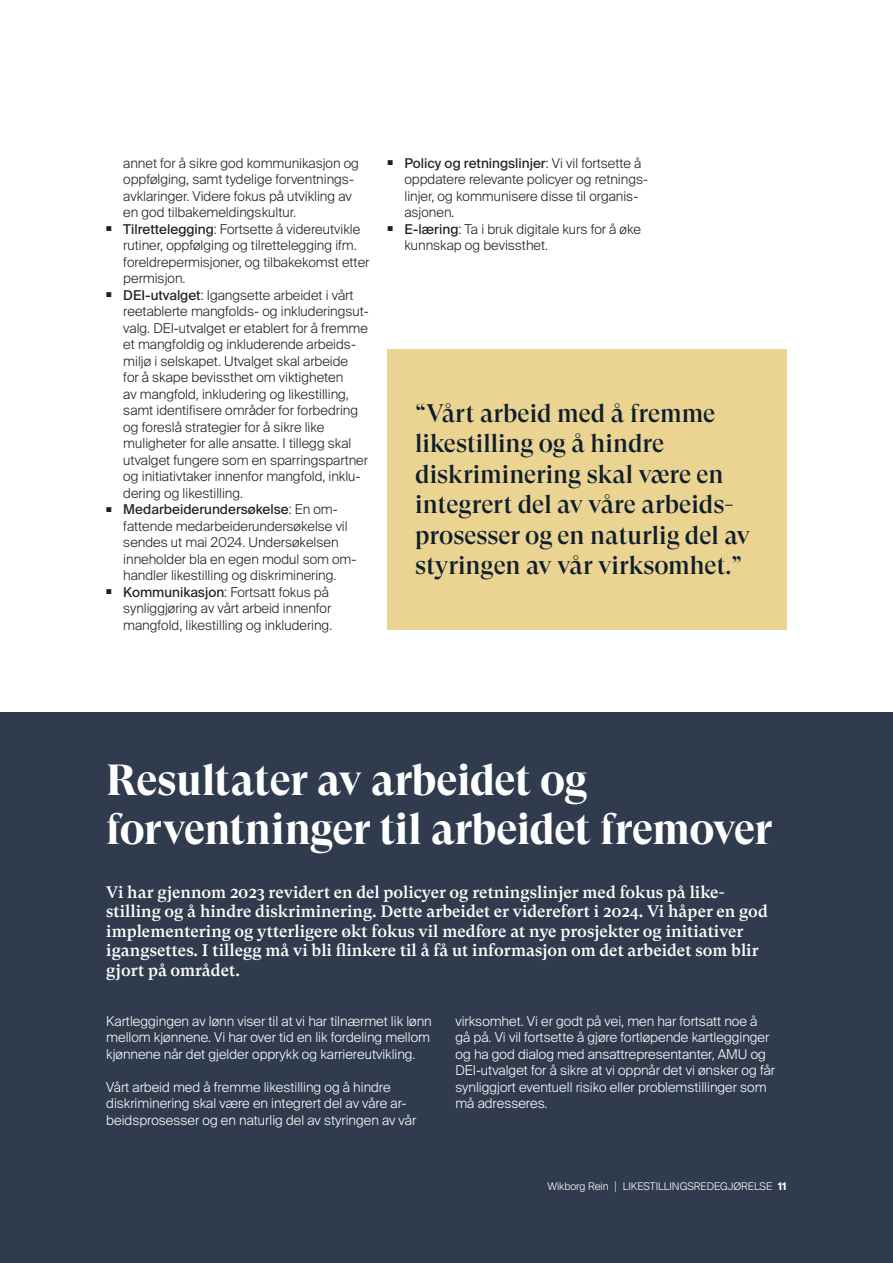
<style>
.page{position:relative;width:893px;height:1263px;background:#fff}
.page>*{position:absolute;margin:0;border:0;box-sizing:border-box;transform-origin:0 0}
.Title_Big__H2{font:700 43.5px/49.5px "GT Super Display";letter-spacing:-.015em;color:#fff}
.t1{font:500 25.35px/30.5px "GT Super Display";color:#0e1f2b}
.t2{font:700 21px "GT Super Display";color:#0e1f2b}
.Ingress{font:500 16.5px/19.5px "GT Super Text";color:#fff}
.t3{font:300 13.5px/16.5px "Suisse Intl";color:#231f20}
.Main_Body{font:300 13.5px/16.5px "Suisse Intl";color:#fff}
.t4{font:300 10.5px "Suisse Intl";color:#fff}
.s1{font-weight:400}
.s2{font-weight:100;font-size:13.5px}
.s3{font-weight:700}
</style>
<div class="page">
<div style="left:0;top:712px;width:893px;height:551px;background:#303c4d"></div>
<div style="left:387px;top:349px;width:400px;height:281px;background:#ebd392"></div>
<p class="t3" style="left:123px;top:155px;width:237px">annet for å sikre god kommunikasjon og oppfølging, samt tydelige forventnings&shy;avklaringer. Videre fokus på utvikling av en god tilbakemeldingskultur.</p>
<p class="t3" style="left:123px;top:221px;width:248px;text-indent:-17px"><sup>■</sup> <span class="s1">Tilrettelegging</span>: Fortsette å videreutvikle rutiner, oppfølging og tilrettelegging ifm. foreldrepermisjoner, og tilbakekomst etter permisjon.</p>
<p class="t3" style="left:123px;top:287px;width:247px;text-indent:-17px"><sup>■</sup> <span class="s1">DEI-utvalget</span>: Igangsette arbeidet i vårt reetablerte mangfolds- og inkluderingsut&shy;valg. DEI-utvalget er etablert for å fremme et mangfoldig og inkluderende arbeids&shy;miljø i selskapet. Utvalget skal arbeide<br>for å skape bevissthet om viktigheten<br>av mangfold, inkludering og likestilling, samt identifisere områder for forbedring og foreslå strategier for å sikre like muligheter for alle ansatte. I tillegg skal utvalget fungere som en sparringspartner og initiativtaker innenfor mangfold, inklu&shy;dering og likestilling.</p>
<p class="t3" style="left:123px;top:501px;width:235px;text-indent:-17px"><sup>■</sup> <span class="s1">Medarbeiderundersøkelse</span>: En om&shy;fattende medarbeiderundersøkelse vil sendes ut mai 2024. Undersøkelsen inneholder bla en egen modul som om&shy;handler likestilling og diskriminering.</p>
<p class="t3" style="left:123px;top:584px;width:210px;text-indent:-17px"><sup>■</sup> <span class="s1">Kommunikasjon</span>: Fortsatt fokus på synliggjøring av vårt arbeid innenfor mangfold, likestilling og inkludering.</p>
<p class="t3" style="left:404px;top:155px;width:245px;text-indent:-17px"><sup>■</sup> <span class="s1">Policy og retningslinjer</span>: Vi vil fortsette å oppdatere relevante policyer og retnings&shy;linjer, og kommunisere disse til organis&shy;asjonen.</p>
<p class="t3" style="left:404px;top:221px;width:238px;text-indent:-17px"><sup>■</sup> <span class="s1">E-læring</span>: Ta i bruk digitale kurs for å øke kunnskap og bevissthet.</p>
<h2 class="t1" style="left:415px;top:399px;width:336px">“Vårt arbeid med å fremme likestilling og å hindre diskriminering skal være en integrert del av våre arbeids&shy;prosesser og en naturlig del av styringen av vår virksomhet.”</h2>
<h3 class="t2" style="left:472px;top:503px;width:184px">Totalt sett har vi en</h3>
<h3 class="t2" style="left:472px;top:529px;width:196px">jevn kjønnsbalanse i</h3>
<h3 class="t2" style="left:397px;top:554px;width:96px">selskapet.</h3>
<h2 class="Title_Big__H2" style="left:106px;top:756px;width:667px">Resultater av arbeidet og forventninger til arbeidet fremover</h2>
<p class="Ingress" style="left:106px;top:882px;width:663px">Vi har gjennom 2023 revidert en del policyer og retningslinjer med fokus på like&shy;stilling og å hindre diskriminering. Dette arbeidet er videreført i 2024. Vi håper en god implementering og ytterligere økt fokus vil medføre at nye prosjekter og initiativer igangsettes. I tillegg må vi bli flinkere til å få ut informasjon om det arbeidet som blir gjort på området.</p>
<p class="Main_Body" style="left:106px;top:1013px;width:327px">Kartleggingen av lønn viser til at vi har tilnærmet lik lønn mellom kjønnene. Vi har over tid en lik fordeling mellom kjønnene når det gjelder opprykk og karriereutvikling.</p>
<p class="Main_Body" style="left:106px;top:1079px;width:311px">Vårt arbeid med å fremme likestilling og å hindre diskriminering skal være en integrert del av våre ar&shy;beidsprosesser og en naturlig del av styringen av vår</p>
<p class="Main_Body" style="left:455px;top:1013px;width:321px">virksomhet. Vi er godt på vei, men har fortsatt noe å gå på. Vi vil fortsette å gjøre fortløpende kartlegginger og ha god dialog med ansattrepresentanter, AMU og DEI-utvalget for å sikre at vi oppnår det vi ønsker og får synliggjort eventuell risiko eller problemstillinger som må adresseres.</p>
<p class="t4" style="left:547px;top:1180px;width:241px">Wikborg Rein <span class="s2">|</span> LIKESTILLINGSREDEGJØRELSE <span class="s3">11</span></p>
</div>
